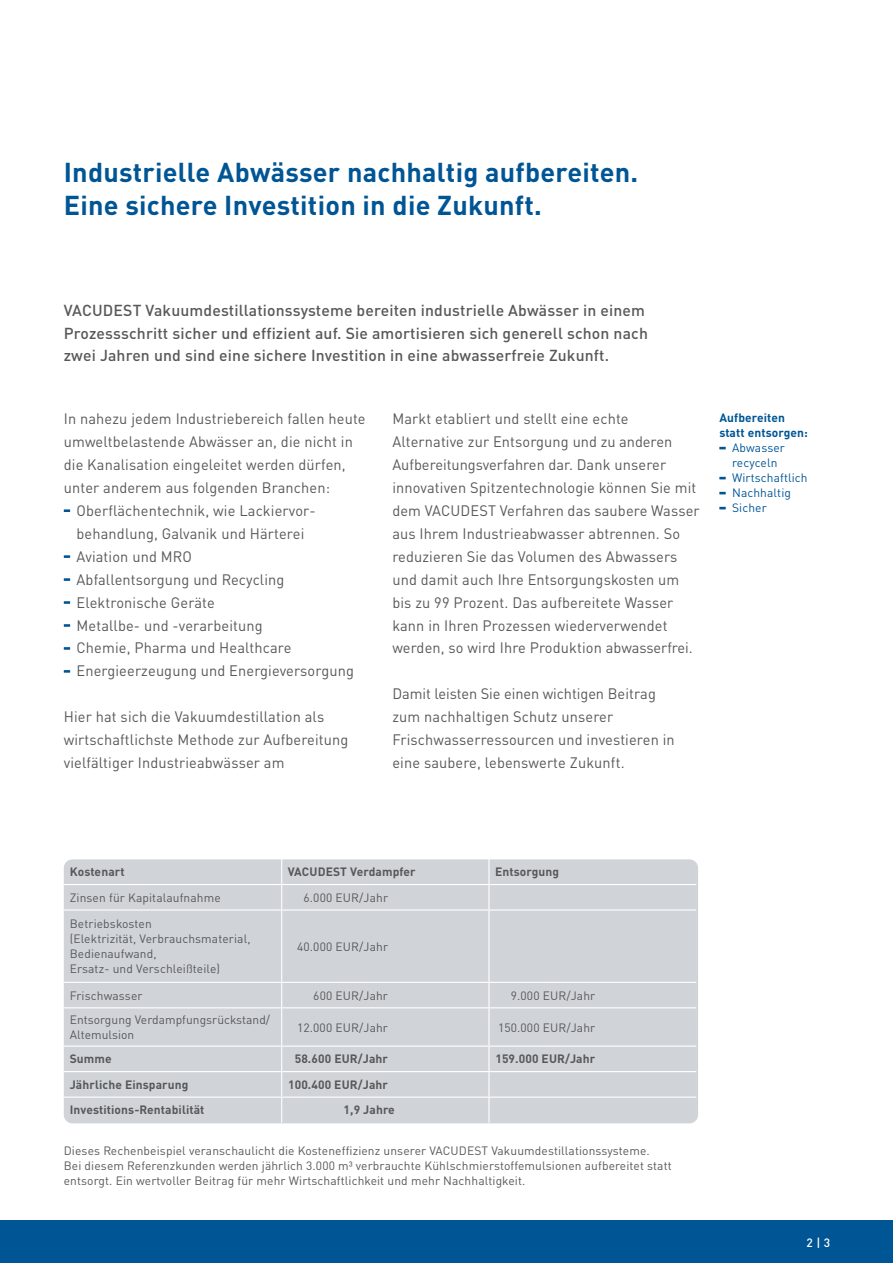
<style>
.page{position:relative;width:893px;height:1263px;background:#fff}
.page>*{position:absolute;margin:0;border:0;box-sizing:border-box;transform-origin:0 0}
.t1{font:700 27px/33px "DINOT";letter-spacing:.01em;color:#005595}
.t2{font:500 15.75px/22.5px "DINOT";letter-spacing:.01em;color:#57585a}
.t3{font:15px/23px "DINOT";letter-spacing:.01em;color:#57585a}
.t4{font:12px/15px "DINOT";letter-spacing:.01em;color:#57585a}
.t5{font:700 12px "DINOT";letter-spacing:.01em;color:#57585a}
.t6{font:12px/15px "DINOT";letter-spacing:.01em;color:#005595}
.t7{font:700 12px/15px "DINOT";letter-spacing:.01em;color:#005595}
.t8{font:500 12px "DINOT";color:#fff}
</style>
<div class="page">
<div style="left:0;top:1220px;width:893px;height:43px;background:#005595"></div>
<div style="left:64px;top:859px;width:634px;height:264px;background:#d0d4d8;border-radius:9px"></div>
<svg style="left:719px;top:447px;width:7px;height:2px"></svg>
<svg style="left:719px;top:477px;width:7px;height:2px"></svg>
<svg style="left:719px;top:492px;width:7px;height:2px"></svg>
<svg style="left:719px;top:507px;width:7px;height:2px"></svg>
<hr style="left:488px;top:859px;width:2px;height:25px;background:#fff">
<hr style="left:64px;top:884px;width:218px;height:1px;background:#fff">
<hr style="left:282px;top:884px;width:207px;height:1px;background:#fff">
<svg style="left:281px;top:859px;width:1px;height:50px"></svg>
<hr style="left:489px;top:884px;width:207px;height:1px;background:#fff">
<hr style="left:488px;top:885px;width:2px;height:24px;background:#fff">
<hr style="left:64px;top:909px;width:218px;height:1px;background:#fff">
<hr style="left:282px;top:909px;width:207px;height:1px;background:#fff">
<hr style="left:281px;top:910px;width:1px;height:72px;background:#fff">
<hr style="left:489px;top:909px;width:207px;height:1px;background:#fff">
<hr style="left:488px;top:910px;width:2px;height:72px;background:#fff">
<hr style="left:64px;top:982px;width:218px;height:1px;background:#fff">
<hr style="left:282px;top:982px;width:207px;height:1px;background:#fff">
<svg style="left:281px;top:983px;width:1px;height:24px"></svg>
<hr style="left:489px;top:982px;width:207px;height:1px;background:#fff">
<hr style="left:488px;top:983px;width:2px;height:24px;background:#fff">
<hr style="left:64px;top:1007px;width:218px;height:1px;background:#fff">
<hr style="left:282px;top:1007px;width:207px;height:1px;background:#fff">
<hr style="left:281px;top:1008px;width:1px;height:37px;background:#fff">
<hr style="left:489px;top:1007px;width:207px;height:1px;background:#fff">
<hr style="left:488px;top:1008px;width:2px;height:37px;background:#fff">
<hr style="left:64px;top:1045px;width:218px;height:2px;background:#fff">
<hr style="left:282px;top:1045px;width:207px;height:2px;background:#fff">
<hr style="left:489px;top:1045px;width:207px;height:2px;background:#fff">
<hr style="left:488px;top:1047px;width:2px;height:24px;background:#fff">
<hr style="left:64px;top:1071px;width:218px;height:1px;background:#fff">
<hr style="left:282px;top:1071px;width:207px;height:1px;background:#fff">
<hr style="left:489px;top:1071px;width:207px;height:1px;background:#fff">
<hr style="left:488px;top:1072px;width:2px;height:24px;background:#fff">
<svg style="left:281px;top:1047px;width:1px;height:76px"></svg>
<hr style="left:488px;top:1098px;width:2px;height:25px;background:#fff">
<hr style="left:64px;top:1096px;width:218px;height:2px;background:#fff">
<hr style="left:282px;top:1096px;width:207px;height:2px;background:#fff">
<hr style="left:489px;top:1096px;width:207px;height:2px;background:#fff">
<svg style="left:64px;top:509px;width:6px;height:3px"></svg>
<svg style="left:64px;top:555px;width:6px;height:3px"></svg>
<svg style="left:64px;top:578px;width:6px;height:3px"></svg>
<svg style="left:64px;top:601px;width:6px;height:3px"></svg>
<svg style="left:64px;top:624px;width:6px;height:3px"></svg>
<svg style="left:64px;top:647px;width:6px;height:3px"></svg>
<svg style="left:64px;top:670px;width:6px;height:3px"></svg>
<h1 class="t1" style="left:64px;top:155px;width:576px">Industrielle Abwässer nachhaltig aufbereiten.<br>Eine sichere Investition in die Zukunft.</h1>
<p class="t2" style="left:64px;top:299px;width:586px">VACUDEST Vakuumdestillationssysteme bereiten industrielle Abwässer in einem<br>Prozessschritt sicher und effizient auf. Sie amortisieren sich generell schon nach zwei Jahren und sind eine sichere Investition in eine abwasserfreie Zukunft.</p>
<p class="t3" style="left:64px;top:407px;width:303px">In nahezu jedem Industriebereich fallen heute</p>
<p class="t3" style="left:64px;top:430px;width:291px">umweltbelastende Abwässer an, die nicht in</p>
<p class="t3" style="left:64px;top:453px;width:283px">die Kanalisation eingeleitet werden dürfen,</p>
<p class="t3" style="left:64px;top:476px;width:268px">unter anderem aus folgenden Branchen:</p>
<p class="t3" style="left:77px;top:499px;width:240px">Oberflächentechnik, wie Lackiervor-</p>
<p class="t3" style="left:77px;top:522px;width:229px">behandlung, Galvanik und Härterei</p>
<p class="t3" style="left:77px;top:544px;width:117px">Aviation und MRO</p>
<p class="t3" style="left:77px;top:567px;width:209px">Abfallentsorgung und Recycling</p>
<p class="t3" style="left:77px;top:590px;width:140px">Elektronische Geräte</p>
<p class="t3" style="left:77px;top:613px;width:188px">Metallbe- und -verarbeitung</p>
<p class="t3" style="left:77px;top:636px;width:216px">Chemie, Pharma und Healthcare</p>
<p class="t3" style="left:77px;top:659px;width:279px">Energieerzeugung und Energieversorgung</p>
<p class="t3" style="left:64px;top:705px;width:286px">Hier hat sich die Vakuumdestillation als wirtschaftlichste Methode zur Aufbereitung vielfältiger Industrieabwässer am</p>
<p class="t3" style="left:392px;top:407px;width:309px">Markt etabliert und stellt eine echte Alternative zur Entsorgung und zu anderen Aufbereitungsverfahren dar. Dank unserer innovativen Spitzentechnologie können Sie mit dem VACUDEST Verfahren das saubere Wasser aus Ihrem Industrieabwasser abtrennen. So reduzieren Sie das Volumen des Abwassers und damit auch Ihre Entsorgungskosten um bis zu 99 Prozent. Das aufbereitete Wasser kann in Ihren Prozessen wiederverwendet werden, so wird Ihre Produktion abwasserfrei.</p>
<p class="t3" style="left:392px;top:682px;width:284px">Damit leisten Sie einen wichtigen Beitrag zum nachhaltigen Schutz unserer Frischwasserressourcen und investieren in eine saubere, lebenswerte Zukunft.</p>
<p class="t7" style="left:719px;top:409px;width:90px">Aufbereiten statt entsorgen:</p>
<p class="t6" style="left:732px;top:440px;width:77px">Abwasser recyceln<br>Wirtschaftlich<br>Nachhaltig<br>Sicher</p>
<p class="t5" style="left:70px;top:864px;width:56px">Kostenart</p>
<p class="t5" style="left:288px;top:864px;width:130px">VACUDEST Verdampfer</p>
<p class="t5" style="left:495px;top:864px;width:66px">Entsorgung</p>
<p class="t4" style="left:70px;top:890px;width:153px">Zinsen für Kapitalaufnahme</p>
<p class="t4" style="left:304px;top:890px;width:86px">6.000 EUR/Jahr</p>
<p class="t4" style="left:70px;top:916px;width:182px">Betriebskosten<br>(Elektrizität, Verbrauchsmaterial,<br>Bedienaufwand,<br>Ersatz- und Verschleißteile)</p>
<p class="t4" style="left:297px;top:939px;width:92px">40.000 EUR/Jahr</p>
<p class="t4" style="left:70px;top:988px;width:74px">Frischwasser</p>
<p class="t4" style="left:313px;top:988px;width:76px">600 EUR/Jahr</p>
<p class="t4" style="left:511px;top:988px;width:86px">9.000 EUR/Jahr</p>
<p class="t4" style="left:70px;top:1012px;width:202px">Entsorgung Verdampfungsrückstand/<br>Altemulsion</p>
<p class="t4" style="left:297px;top:1019px;width:92px">12.000 EUR/Jahr</p>
<p class="t4" style="left:498px;top:1019px;width:99px">150.000 EUR/Jahr</p>
<p class="t5" style="left:70px;top:1051px;width:44px">Summe</p>
<p class="t5" style="left:295px;top:1051px;width:95px">58.600 EUR/Jahr</p>
<p class="t5" style="left:495px;top:1051px;width:101px">159.000 EUR/Jahr</p>
<p class="t5" style="left:70px;top:1077px;width:120px">Jährliche Einsparung</p>
<p class="t5" style="left:288px;top:1077px;width:101px">100.400 EUR/Jahr</p>
<p class="t5" style="left:70px;top:1102px;width:136px">Investitions-Rentabilität</p>
<p class="t5" style="left:344px;top:1102px;width:53px">1,9 Jahre</p>
<p class="t4" style="left:64px;top:1142px;width:610px">Dieses Rechenbeispiel veranschaulicht die Kosteneffizienz unserer VACUDEST Vakuumdestillationssysteme.<br>Bei diesem Referenzkunden werden jährlich 3.000 m³ verbrauchte Kühlschmierstoffemulsionen aufbereitet statt entsorgt. Ein wertvoller Beitrag für mehr Wirtschaftlichkeit und mehr Nachhaltigkeit.</p>
<p class="t8" style="left:807px;top:1235px;width:25px">2 | 3</p>
</div>
